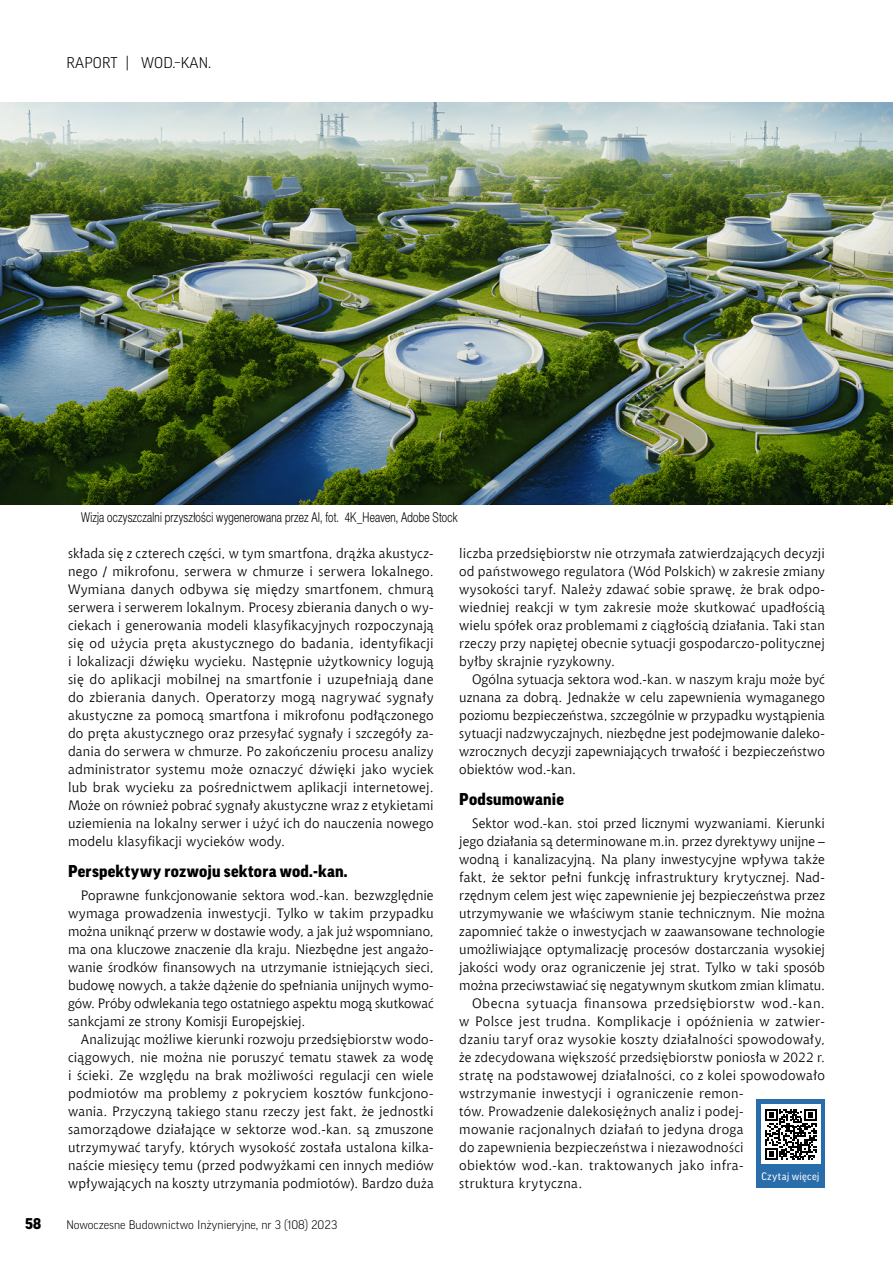
<style>
.page{position:relative;width:893px;height:1263px;background:#fff}
.page>*{position:absolute;margin:0;border:0;box-sizing:border-box;transform-origin:0 0}
.t1{font:900 16.5px "Good Pro";letter-spacing:.015em;color:#000}
.t2{font:300 15px "Good Pro";letter-spacing:.01em;color:#000}
.t3{font:900 15px "Good Pro";color:#000}
.t4{font:13.5px/18px "Chianti EU";letter-spacing:.015em;color:#000;text-align:justify}
.t5{font:13.5px "Switzer Cnd EFN Light";letter-spacing:.015em;color:#000;scale:.9 1}
.t6{font:13.5px "Chianti EU";letter-spacing:.04em;color:#000}
.t7{font:300 12px "Good Pro";color:#000}
.t8{font:10.5px "Good Pro";letter-spacing:.02em;color:#fff}
</style>
<div class="page">
<img style="left:0;top:102px;width:892px;height:402px">
<div style="left:756px;top:1099px;width:69px;height:89px;background:#296daa"></div>
<div style="left:761px;top:1105px;width:60px;height:59px;background:#fff"></div>
<svg style="left:765px;top:1109px;width:51px;height:51px"></svg>
<p class="t2" style="left:66px;top:54px;width:146px">RAPORT | WOD.–KAN.</p>
<p class="t5" style="left:81px;top:509px;width:420px">Wizja oczyszczalni przyszłości wygenerowana przez AI, fot. 4K_Heaven, Adobe Stock</p>
<p class="t4" style="left:68px;top:544px;width:367px">składa się z czterech części, w tym smartfona, drążka akustycz&shy;nego / mikrofonu, serwera w chmurze i serwera lokalnego.<br>Wymiana danych odbywa się między smartfonem, chmurą serwera i serwerem lokalnym. Procesy zbierania danych o wy&shy;ciekach i generowania modeli klasyfikacyjnych rozpoczynają się od użycia pręta akustycznego do badania, identyfikacji i lokalizacji dźwięku wycieku. Następnie użytkownicy logują się do aplikacji mobilnej na smartfonie i uzupełniają dane do zbierania danych. Operatorzy mogą nagrywać sygnały akustyczne za pomocą smartfona i mikrofonu podłączonego do pręta akustycznego oraz przesyłać sygnały i szczegóły za&shy;dania do serwera w chmurze. Po zakończeniu procesu analizy administrator systemu może oznaczyć dźwięki jako wyciek lub brak wycieku za pośrednictwem aplikacji internetowej.<br>Może on również pobrać sygnały akustyczne wraz z etykietami uziemienia na lokalny serwer i użyć ich do nauczenia nowego modelu klasyfikacji wycieków wody.</p>
<p class="t1" style="left:68px;top:862px;width:281px">Perspektywy rozwoju sektora wod.-kan.</p>
<p class="t4" style="left:68px;top:886px;width:367px;text-indent:13px">Poprawne funkcjonowanie sektora wod.-kan. bezwzględnie wymaga prowadzenia inwestycji. Tylko w takim przypadku można uniknąć przerw w dostawie wody, a jak już wspomniano, ma ona kluczowe znaczenie dla kraju. Niezbędne jest angażo&shy;wanie środków finansowych na utrzymanie istniejących sieci, budowę nowych, a także dążenie do spełniania unijnych wymo&shy;gów. Próby odwlekania tego ostatniego aspektu mogą skutkować sankcjami ze strony Komisji Europejskiej.</p>
<p class="t4" style="left:68px;top:1030px;width:367px;text-indent:13px">Analizując możliwe kierunki rozwoju przedsiębiorstw wodo&shy;ciągowych, nie można nie poruszyć tematu stawek za wodę i ścieki. Ze względu na brak możliwości regulacji cen wiele podmiotów ma problemy z pokryciem kosztów funkcjono&shy;wania. Przyczyną takiego stanu rzeczy jest fakt, że jednostki samorządowe działające w sektorze wod.-kan. są zmuszone utrzymywać taryfy, których wysokość została ustalona kilka&shy;naście miesięcy temu (przed podwyżkami cen innych mediów wpływających na koszty utrzymania podmiotów). Bardzo duża</p>
<p class="t3" style="left:25px;top:1215px;width:17px">58</p>
<p class="t7" style="left:66px;top:1218px;width:273px">Nowoczesne Budownictwo Inżynieryjne, nr 3 (108) 2023</p>
<p class="t4" style="left:459px;top:544px;width:367px">liczba przedsiębiorstw nie otrzymała zatwierdzających decyzji od państwowego regulatora (Wód Polskich) w zakresie zmiany wysokości taryf. Należy zdawać sobie sprawę, że brak odpo&shy;wiedniej reakcji w tym zakresie może skutkować upadłością wielu spółek oraz problemami z ciągłością działania. Taki stan rzeczy przy napiętej obecnie sytuacji gospodarczo-politycznej byłby skrajnie ryzykowny.</p>
<p class="t4" style="left:459px;top:670px;width:367px;text-indent:13px">Ogólna sytuacja sektora wod.-kan. w naszym kraju może być uznana za dobrą. Jednakże w celu zapewnienia wymaganego poziomu bezpieczeństwa, szczególnie w przypadku wystąpienia sytuacji nadzwyczajnych, niezbędne jest podejmowanie daleko&shy;wzrocznych decyzji zapewniających trwałość i bezpieczeństwo obiektów wod.-kan.</p>
<p class="t1" style="left:459px;top:790px;width:106px">Podsumowanie</p>
<p class="t4" style="left:472px;top:814px;width:354px">Sektor wod.-kan. stoi przed licznymi wyzwaniami. Kierunki</p>
<p class="t4" style="left:459px;top:832px;width:367px">jego działania są determinowane m.in. przez dyrektywy unijne –</p>
<p class="t4" style="left:459px;top:850px;width:367px">wodną i kanalizacyjną. Na plany inwestycyjne wpływa także</p>
<p class="t4" style="left:459px;top:868px;width:367px">fakt, że sektor pełni funkcję infrastruktury krytycznej. Nad-</p>
<p class="t4" style="left:459px;top:886px;width:367px">rzędnym celem jest więc zapewnienie jej bezpieczeństwa przez</p>
<p class="t4" style="left:459px;top:904px;width:367px">utrzymywanie we właściwym stanie technicznym. Nie można</p>
<p class="t4" style="left:459px;top:922px;width:367px">zapomnieć także o inwestycjach w zaawansowane technologie</p>
<p class="t4" style="left:459px;top:940px;width:367px">umożliwiające optymalizację procesów dostarczania wysokiej</p>
<p class="t4" style="left:459px;top:958px;width:367px">jakości wody oraz ograniczenie jej strat. Tylko w taki sposób</p>
<p class="t4" style="left:459px;top:976px;width:367px">można przeciwstawiać się negatywnym skutkom zmian klimatu.</p>
<p class="t6" style="left:472px;top:995px;width:354px">Obecna sytuacja finansowa przedsiębiorstw wod.-kan.</p>
<p class="t4" style="left:459px;top:1012px;width:367px">w Polsce jest trudna. Komplikacje i opóźnienia w zatwier-</p>
<p class="t4" style="left:459px;top:1030px;width:367px">dzaniu taryf oraz wysokie koszty działalności spowodowały,</p>
<p class="t4" style="left:459px;top:1048px;width:367px">że zdecydowana większość przedsiębiorstw poniosła w 2022 r.</p>
<p class="t4" style="left:459px;top:1066px;width:367px">stratę na podstawowej działalności, co z kolei spowodowało</p>
<p class="t4" style="left:459px;top:1084px;width:286px">wstrzymanie inwestycji i ograniczenie remon-</p>
<p class="t4" style="left:459px;top:1102px;width:286px">tów. Prowadzenie dalekosiężnych analiz i podej-</p>
<p class="t4" style="left:459px;top:1120px;width:286px">mowanie racjonalnych działań to jedyna droga</p>
<p class="t4" style="left:459px;top:1138px;width:286px">do zapewnienia bezpieczeństwa i niezawodności</p>
<p class="t4" style="left:459px;top:1156px;width:286px">obiektów wod.-kan. traktowanych jako infra-</p>
<p class="t6" style="left:459px;top:1175px;width:125px">struktura krytyczna.</p>
<p class="t8" style="left:761px;top:1171px;width:60px">Czytaj więcej</p>
</div>
